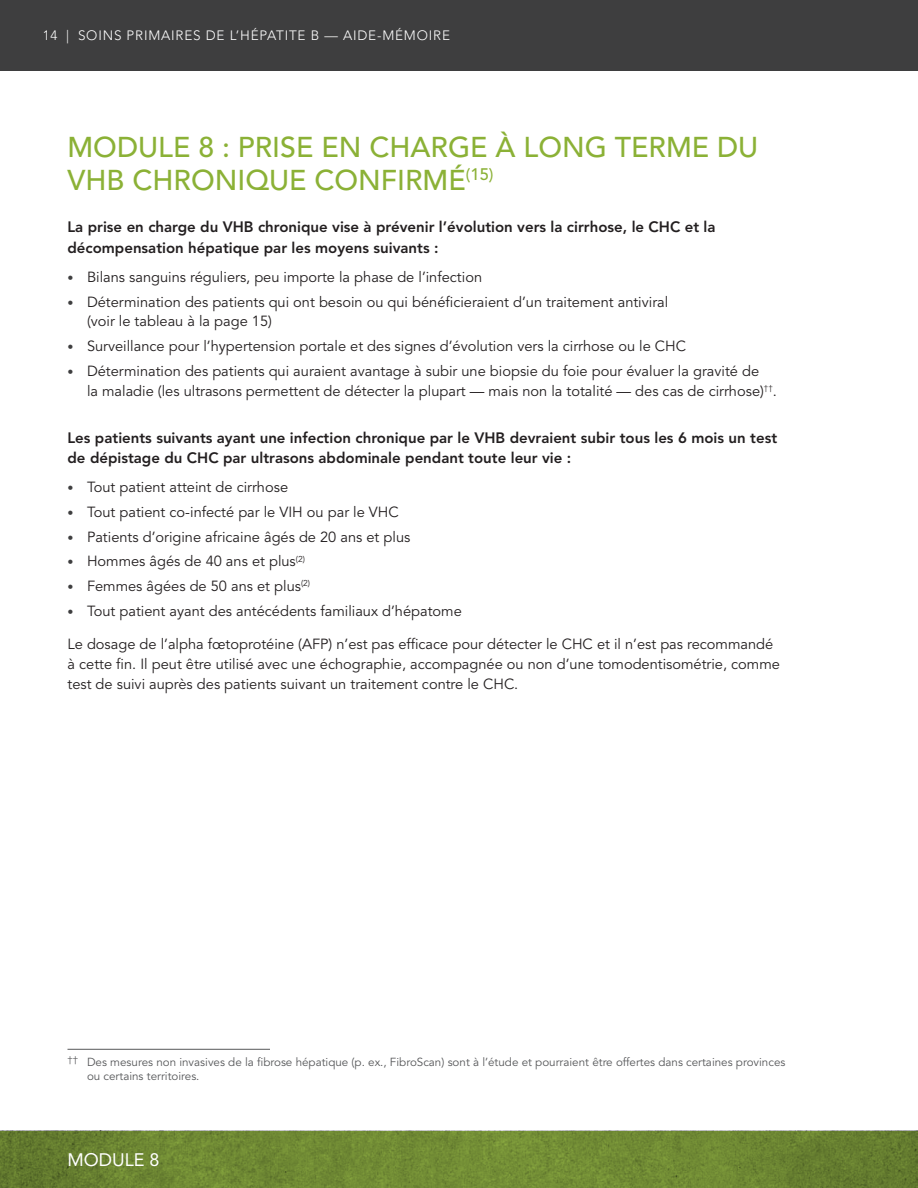
<style>
.page{position:relative;width:918px;height:1188px;background:#fff}
.page>*{position:absolute;margin:0;border:0;box-sizing:border-box;transform-origin:0 0}
.t1{font:500 28.5px/33px "Avenir LT Std";color:#8bb136}
.t2{font:18px "Avenir LT Std";color:#fff}
.t3{font:800 15px/20.2px "Avenir LT Std";color:#231f20}
.t4{font:14.7px/20px "Avenir LT Std";color:#231f20}
.t5{font:300 13.5px "Avenir LT Std";letter-spacing:.06em;color:#fff}
.t6{font:11.7px/14.2px "Avenir LT Std";color:#57585a}
.s1{font-size:12px;color:#3e3e3f}
</style>
<div class="page">
<svg style="left:0;top:1131px;width:917px;height:57px;fill:#6e8833"></svg>
<hr style="left:917px;top:1131px;width:1px;height:57px;background:#96b845">
<div style="left:0;top:0;width:918px;height:70px;background:#3e3e3f"></div>
<hr style="left:68px;top:1049px;width:202px;height:1px;background:#57585a">
<p class="t5" style="left:43px;top:28px;width:409px">14 | SOINS PRIMAIRES DE L’HÉPATITE B — AIDE-MÉMOIRE</p>
<h1 class="t1" style="left:68px;top:131px;width:692px">MODULE 8 : PRISE EN CHARGE À LONG TERME DU<br>VHB CHRONIQUE CONFIRMÉ<sup>(15)</sup></h1>
<p class="t3" style="left:68px;top:217px;width:650px">La prise en charge du VHB chronique vise à prévenir l’évolution vers la cirrhose, le CHC et la décompensation hépatique par les moyens suivants :</p>
<p class="t4" style="left:68px;top:267px;width:416px"><span class="s1">•</span> Bilans sanguins réguliers, peu importe la phase de l’infection</p>
<p class="t4" style="left:87px;top:292px;width:583px;text-indent:-20px"><span class="s1">•</span> Détermination des patients qui ont besoin ou qui bénéficieraient d’un traitement antiviral (voir le tableau à la page 15)</p>
<p class="t4" style="left:68px;top:337px;width:620px"><span class="s1">•</span> Surveillance pour l’hypertension portale et des signes d’évolution vers la cirrhose ou le CHC</p>
<p class="t4" style="left:87px;top:361px;width:691px;text-indent:-20px"><span class="s1">•</span> Détermination des patients qui auraient avantage à subir une biopsie du foie pour évaluer la gravité de<br>la maladie (les ultrasons permettent de détecter la plupart — mais non la totalité — des cas de cirrhose)<sup>††</sup>.</p>
<p class="t3" style="left:68px;top:428px;width:711px">Les patients suivants ayant une infection chronique par le VHB devraient subir tous les 6 mois un test de dépistage du CHC par ultrasons abdominale pendant toute leur vie :</p>
<p class="t4" style="left:68px;top:478px;width:222px"><span class="s1">•</span> Tout patient atteint de cirrhose</p>
<p class="t4" style="left:68px;top:502px;width:333px"><span class="s1">•</span> Tout patient co-infecté par le VIH ou par le VHC</p>
<p class="t4" style="left:68px;top:527px;width:344px"><span class="s1">•</span> Patients d’origine africaine âgés de 20 ans et plus</p>
<p class="t4" style="left:68px;top:552px;width:239px"><span class="s1">•</span> Hommes âgés de 40 ans et plus<sup>(2)</sup></p>
<p class="t4" style="left:68px;top:577px;width:244px"><span class="s1">•</span> Femmes âgées de 50 ans et plus<sup>(2)</sup></p>
<p class="t4" style="left:68px;top:601px;width:396px"><span class="s1">•</span> Tout patient ayant des antécédents familiaux d’hépatome</p>
<p class="t4" style="left:68px;top:635px;width:714px">Le dosage de l’alpha fœtoprotéine (AFP) n’est pas efficace pour détecter le CHC et il n’est pas recommandé à cette fin. Il peut être utilisé avec une échographie, accompagnée ou non d’une tomodentisométrie, comme test de suivi auprès des patients suivant un traitement contre le CHC.</p>
<p class="t6" style="left:87px;top:1055px;width:700px;text-indent:-20px"><sup>††</sup> Des mesures non invasives de la fibrose hépatique (p. ex., FibroScan) sont à l’étude et pourraient être offertes dans certaines provinces ou certains territoires.</p>
<p class="t2" style="left:68px;top:1149px;width:94px">MODULE 8</p>
</div>
